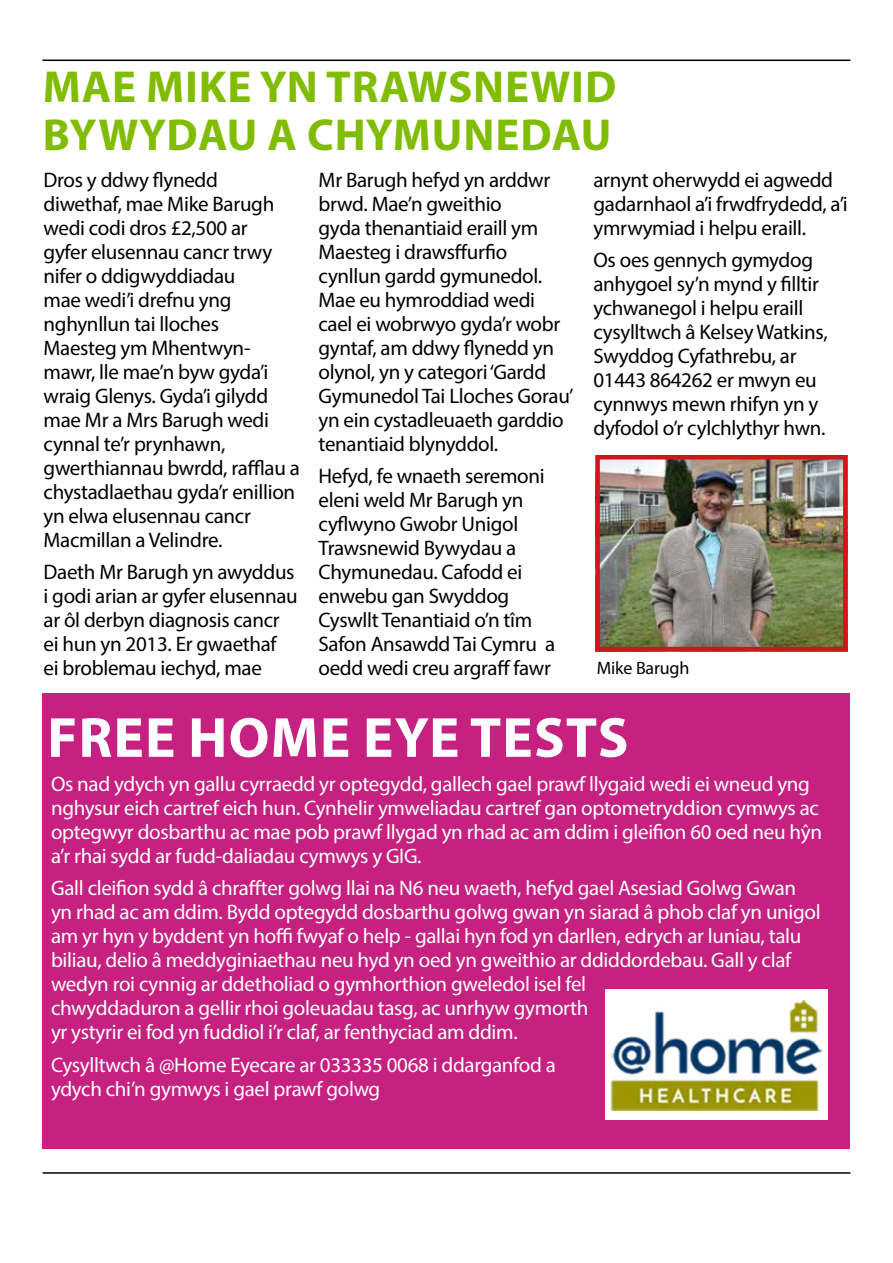
<style>
.page{position:relative;width:893px;height:1263px;background:#fff}
.page>*{position:absolute;margin:0;border:0;box-sizing:border-box;transform-origin:0 0}
.t1{font:700 57px "Myriad Pro";letter-spacing:.02em;color:#fff}
.t2{font:700 45px/48px "Myriad Pro";letter-spacing:.02em;color:#80bc00}
.t3{font:21px/24px "Myriad Pro";letter-spacing:-.015em;color:#000}
.t4{font:21px/24px "Myriad Pro";letter-spacing:-.015em;color:#fff}
.t5{font:18px "Myriad Pro";letter-spacing:-.01em;color:#000}
</style>
<div class="page">
<hr style="left:43px;top:60px;width:807px;height:1px;background:#000">
<hr style="left:43px;top:1172px;width:807px;height:2px;background:#000">
<div style="left:43px;top:693px;width:807px;height:455px;background:#c62180"></div>
<div style="left:605px;top:989px;width:223px;height:130px;background:#fff"></div>
<img style="left:611px;top:1000px;width:211px;height:110px">
<img style="left:600px;top:460px;width:243px;height:186px">
<div style="left:595px;top:455px;width:253px;height:196px;border:4px solid #cd171a"></div>
<h2 class="t2" style="left:43px;top:61px;width:575px">MAE MIKE YN TRAWSNEWID<br>BYWYDAU A CHYMUNEDAU</h2>
<p class="t3" style="left:44px;top:167px;width:258px">Dros y ddwy flynedd diwethaf, mae Mike Barugh wedi codi dros £2,500 ar<br>gyfer elusennau cancr trwy nifer o ddigwyddiadau<br>mae wedi’i drefnu yng nghynllun tai lloches<br>Maesteg ym Mhentwyn&shy;mawr, lle mae’n byw gyda’i wraig Glenys. Gyda’i gilydd mae Mr a Mrs Barugh wedi cynnal te’r prynhawn, gwerthiannau bwrdd, rafflau a chystadlaethau gyda’r enillion yn elwa elusennau cancr<br>Macmillan a Velindre.</p>
<p class="t3" style="left:44px;top:560px;width:256px">Daeth Mr Barugh yn awyddus i godi arian ar gyfer elusennau ar ôl derbyn diagnosis cancr ei hun yn 2013. Er gwaethaf<br>ei broblemau iechyd, mae</p>
<p class="t3" style="left:319px;top:167px;width:257px">Mr Barugh hefyd yn arddwr brwd. Mae’n gweithio<br>gyda thenantiaid eraill ym<br>Maesteg i drawsffurfio cynllun gardd gymunedol.<br>Mae eu hymroddiad wedi cael ei wobrwyo gyda’r wobr gyntaf, am ddwy flynedd yn olynol, yn y categori ‘Gardd<br>Gymunedol Tai Lloches Gorau’ yn ein cystadleuaeth garddio tenantiaid blynyddol.</p>
<p class="t3" style="left:319px;top:464px;width:238px">Hefyd, fe wnaeth seremoni eleni weld Mr Barugh yn cyflwyno Gwobr Unigol<br>Trawsnewid Bywydau a<br>Chymunedau. Cafodd ei enwebu gan Swyddog<br>Cyswllt Tenantiaid o’n tîm<br>Safon Ansawdd Tai Cymru a oedd wedi creu argraff fawr</p>
<p class="t3" style="left:593px;top:167px;width:256px">arnynt oherwydd ei agwedd gadarnhaol a’i frwdfrydedd, a’i ymrwymiad i helpu eraill.</p>
<p class="t3" style="left:593px;top:248px;width:236px">Os oes gennych gymydog anhygoel sy’n mynd y filltir ychwanegol i helpu eraill cysylltwch â Kelsey Watkins,<br>Swyddog Cyfathrebu, ar<br>01443 864262 er mwyn eu cynnwys mewn rhifyn yn y dyfodol o’r cylchlythyr hwn.</p>
<p class="t5" style="left:597px;top:656px;width:94px">Mike Barugh</p>
<h1 class="t1" style="left:47px;top:700px;width:583px">FREE HOME EYE TESTS</h1>
<p class="t4" style="left:51px;top:771px;width:772px">Os nad ydych yn gallu cyrraedd yr optegydd, gallech gael prawf llygaid wedi ei wneud yng nghysur eich cartref eich hun. Cynhelir ymweliadau cartref gan optometryddion cymwys ac optegwyr dosbarthu ac mae pob prawf llygad yn rhad ac am ddim i gleifion 60 oed neu hŷn a’r rhai sydd ar fudd-daliadau cymwys y GIG.</p>
<p class="t4" style="left:51px;top:876px;width:771px">Gall cleifion sydd â chraffter golwg llai na N6 neu waeth, hefyd gael Asesiad Golwg Gwan yn rhad ac am ddim. Bydd optegydd dosbarthu golwg gwan yn siarad â phob claf yn unigol am yr hyn y byddent yn hoffi fwyaf o help - gallai hyn fod yn darllen, edrych ar luniau, talu biliau, delio â meddyginiaethau neu hyd yn oed yn gweithio ar ddiddordebau. Gall y claf wedyn roi cynnig ar ddetholiad o gymhorthion gweledol isel fel<br>chwyddaduron a gellir rhoi goleuadau tasg, ac unrhyw gymorth<br>yr ystyrir ei fod yn fuddiol i’r claf, ar fenthyciad am ddim.</p>
<p class="t4" style="left:51px;top:1052px;width:506px">Cysylltwch â @Home Eyecare ar 033335 0068 i ddarganfod a ydych chi’n gymwys i gael prawf golwg</p>
</div>
